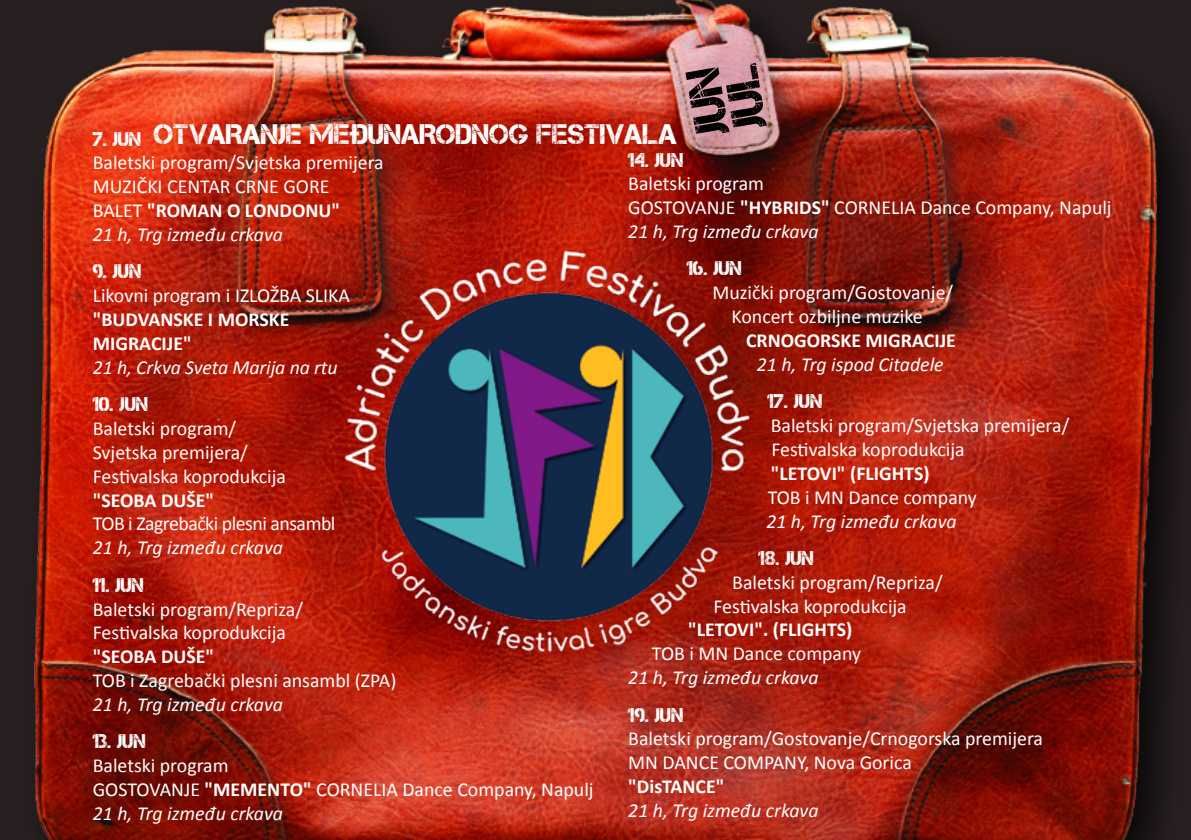
<style>
.page{position:relative;width:1191px;height:840px;background:#fff}
.page>*{position:absolute;margin:0;border:0;box-sizing:border-box;transform-origin:0 0}
.t1{font:47.4px/37.8px "Captureit";color:#000}
.t2{font:28.2px "Captureit";color:#fff}
.t3{font:19.8px/23.8px "Calibri";color:#fff}
.t4{font:italic 19.8px "Calibri";color:#fff}
.t5{font:700 19.8px/23.8px "Calibri";color:#fff}
.t6{font:19.8px "Captureit";color:#fff}
.t7{font:19.8px "Calibri";letter-spacing:-.025em;color:#fff}
.s1{font-weight:700}
.s2{font-style:italic}
</style>
<div class="page">
<img style="left:0;top:0;width:504px;height:839px">
<img style="left:504px;top:0;width:687px;height:839px">
<img style="left:307px;top:215px;width:483px;height:484px">
<h1 class="t1" style="left:694px;top:138px;width:69px;rotate:-100deg">JUN<br>JUL</h1>
<h2 class="t2" style="left:154px;top:119px;width:525px">OTVARANJE MEĐUNARODNOG FESTIVALA</h2>
<p class="t6" style="left:93px;top:127px;width:50px">7. JUN</p>
<p class="t3" style="left:93px;top:151px;width:292px">Baletski program/Svjetska premijera<br>MUZIČKI CENTAR CRNE GORE<br>BALET <span class="s1">"ROMAN O LONDONU"<br></span><span class="s2">21 h, Trg između crkava</span></p>
<p class="t6" style="left:93px;top:260px;width:50px">9. JUN</p>
<p class="t3" style="left:93px;top:283px;width:259px">Likovni program i IZLOŽBA SLIKA</p>
<p class="t5" style="left:93px;top:307px;width:198px">"BUDVANSKE I MORSKE<br>MIGRACIJE"</p>
<p class="t4" style="left:93px;top:353px;width:246px">21 h, Crkva Sveta Marija na rtu</p>
<p class="t6" style="left:93px;top:393px;width:57px">10. JUN</p>
<p class="t3" style="left:93px;top:416px;width:195px">Baletski program/<br>Svjetska premijera/<br>Festivalska koprodukcija</p>
<p class="t5" style="left:93px;top:487px;width:123px">"SEOBA DUŠE"</p>
<p class="t7" style="left:93px;top:511px;width:244px">TOB i Zagrebački plesni ansambl</p>
<p class="t4" style="left:93px;top:534px;width:192px">21 h, Trg između crkava</p>
<p class="t6" style="left:93px;top:573px;width:53px">11. JUN</p>
<p class="t3" style="left:93px;top:596px;width:212px">Baletski program/Repriza/<br>Festivalska koprodukcija</p>
<p class="t5" style="left:93px;top:644px;width:123px">"SEOBA DUŠE"</p>
<p class="t3" style="left:93px;top:668px;width:305px">TOB i Zagrebački plesni ansambl (ZPA)</p>
<p class="t4" style="left:93px;top:690px;width:192px">21 h, Trg između crkava</p>
<p class="t6" style="left:93px;top:730px;width:55px">13. JUN</p>
<p class="t3" style="left:93px;top:753px;width:502px">Baletski program<br>GOSTOVANJE <span class="s1">"MEMENTO"</span> CORNELIA Dance Company, Napulj<br><span class="s2">21 h, Trg između crkava</span></p>
<p class="t6" style="left:628px;top:148px;width:57px">14. JUN</p>
<p class="t3" style="left:628px;top:172px;width:485px">Baletski program<br>GOSTOVANJE <span class="s1">"HYBRIDS"</span> CORNELIA Dance Company, Napulj<br><span class="s2">21 h, Trg između crkava</span></p>
<p class="t6" style="left:686px;top:257px;width:57px">16. JUN</p>
<p class="t3" style="left:712px;top:281px;width:242px;text-align:center">Muzički program/Gostovanje/<br>Koncert ozbiljne muzike</p>
<p class="t5" style="left:746px;top:328px;width:211px">CRNOGORSKE MIGRACIJE</p>
<p class="t4" style="left:757px;top:350px;width:188px">21 h, Trg ispod Citadele</p>
<p class="t6" style="left:767px;top:390px;width:57px">17. JUN</p>
<p class="t3" style="left:770px;top:413px;width:300px">Baletski program/Svjetska premijera/<br>Festivalska koprodukcija</p>
<p class="t5" style="left:771px;top:461px;width:160px">"LETOVI" (FLIGHTS)</p>
<p class="t3" style="left:767px;top:485px;width:211px">TOB i MN Dance company</p>
<p class="t4" style="left:766px;top:507px;width:192px">21 h, Trg između crkava</p>
<p class="t6" style="left:758px;top:546px;width:57px">18. JUN</p>
<p class="t3" style="left:713px;top:570px;width:231px;text-indent:19px">Baletski program/Repriza/<br>Festivalska koprodukcija</p>
<p class="t5" style="left:688px;top:617px;width:166px">"LETOVI". (FLIGHTS)</p>
<p class="t3" style="left:652px;top:641px;width:211px">TOB i MN Dance company</p>
<p class="t4" style="left:628px;top:663px;width:192px">21 h, Trg između crkava</p>
<p class="t6" style="left:628px;top:703px;width:57px">19. JUN</p>
<p class="t3" style="left:628px;top:726px;width:416px">Baletski program/Gostovanje/Crnogorska premijera<br>MN DANCE COMPANY, Nova Gorica</p>
<p class="t5" style="left:628px;top:774px;width:98px">"DisTANCE"</p>
<p class="t4" style="left:628px;top:796px;width:192px">21 h, Trg između crkava</p>
</div>
